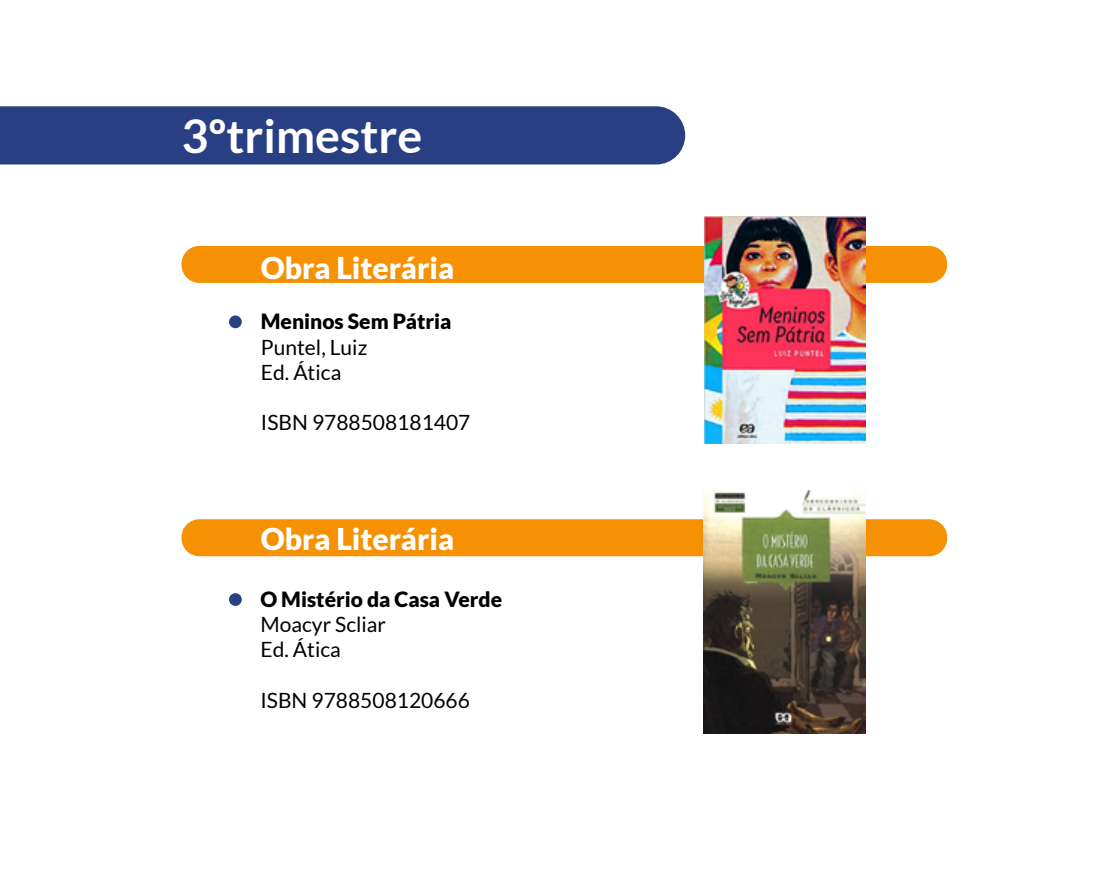
<style>
.page{position:relative;width:1106px;height:893px;background:#fff}
.page>*{position:absolute;margin:0;border:0;box-sizing:border-box;transform-origin:0 0}
.t1{font:700 46.5px "Lato";color:#fff}
.t2{font:900 30px "Lato";color:#fff}
.t3{font:21px/25.2px "Lato";color:#000}
.t4{font:900 21px "Lato";color:#000}
</style>
<div class="page">
<div style="left:181px;top:246px;width:766px;height:37px;background:#f59103;border-radius:18px"></div>
<div style="left:181px;top:519px;width:766px;height:37px;background:#f59103;border-radius:18px"></div>
<div style="left:229px;top:315px;width:13px;height:13px;background:#294082;border-radius:50%"></div>
<div style="left:229px;top:593px;width:13px;height:13px;background:#294082;border-radius:50%"></div>
<div style="left:0;top:106px;width:685px;height:58px;background:#283f83"></div>
<img style="left:704px;top:217px;width:161px;height:226px">
<img style="left:703px;top:491px;width:162px;height:243px">
<h1 class="t1" style="left:181px;top:109px;width:242px">3ºtrimestre</h1>
<h2 class="t2" style="left:261px;top:250px;width:195px">Obra Literária</h2>
<p class="t4" style="left:261px;top:309px;width:192px">Meninos Sem Pátria</p>
<p class="t3" style="left:261px;top:334px;width:108px">Puntel, Luiz<br>Ed. Ática</p>
<p class="t3" style="left:261px;top:410px;width:211px">ISBN 9788508181407</p>
<h2 class="t2" style="left:261px;top:521px;width:195px">Obra Literária</h2>
<p class="t4" style="left:260px;top:587px;width:243px">O Mistério da Casa Verde</p>
<p class="t3" style="left:260px;top:612px;width:127px">Moacyr Scliar<br>Ed. Ática</p>
<p class="t3" style="left:260px;top:687px;width:211px">ISBN 9788508120666</p>
</div>
